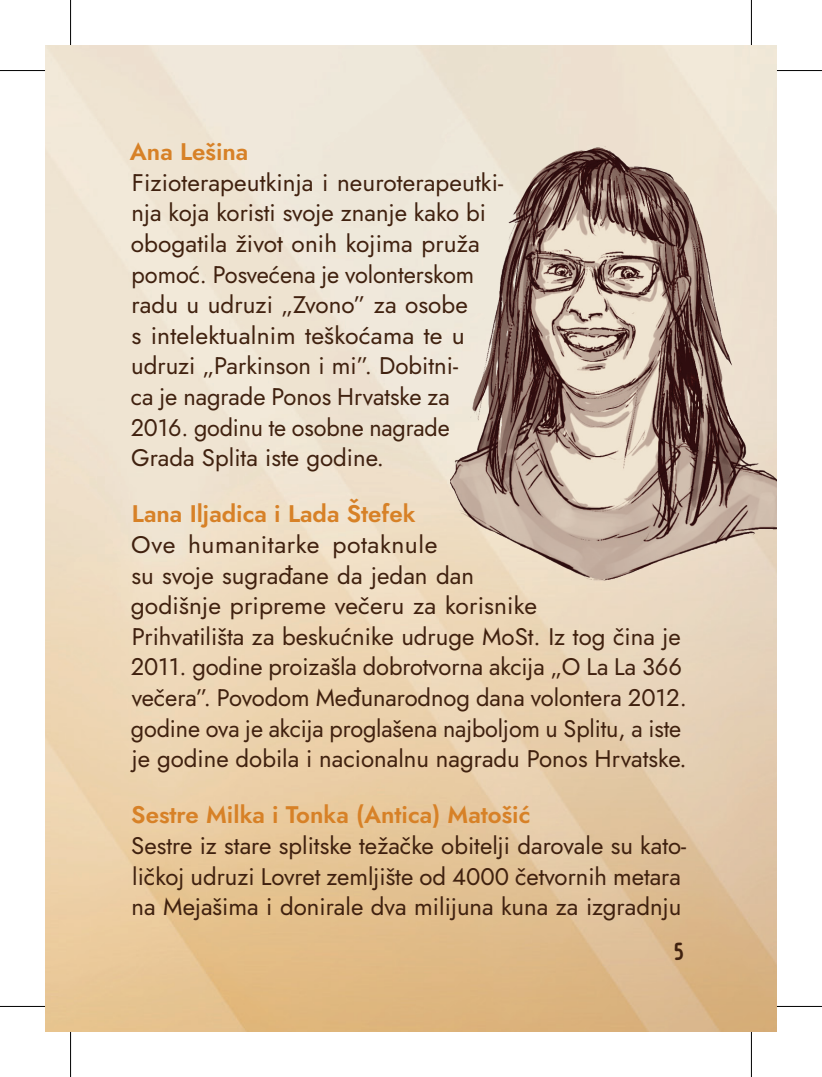
<style>
.page{position:relative;width:822px;height:1077px;background:#fff}
.page>*{position:absolute;margin:0;border:0;box-sizing:border-box;transform-origin:0 0}
.t1{font:24px/30.6px "Jost";color:#40210f}
.t2{font:600 24px "Jost";color:#d78127}
.t3{font:24px "Spicy Wasabi";color:#40210f}
</style>
<div class="page">
<img style="left:450px;top:145px;width:326px;height:436px">
<svg style="left:0;top:1006px;width:45px;height:1px"></svg>
<svg style="left:776px;top:1004px;width:45px;height:4px"></svg>
<svg style="left:751px;top:0;width:1px;height:45px"></svg>
<svg style="left:749px;top:1031px;width:4px;height:45px"></svg>
<hr style="left:0;top:70px;width:45px;height:1px;background:#000">
<hr style="left:776px;top:70px;width:45px;height:1px;background:#000">
<hr style="left:0;top:1005px;width:45px;height:1px;background:#000">
<hr style="left:776px;top:1005px;width:45px;height:1px;background:#000">
<hr style="left:70px;top:0;width:1px;height:45px;background:#000">
<hr style="left:70px;top:1031px;width:1px;height:45px;background:#000">
<hr style="left:750px;top:0;width:1px;height:45px;background:#000">
<hr style="left:750px;top:1031px;width:1px;height:45px;background:#000">
<p class="t2" style="left:130px;top:135px;width:120px">Ana Lešina</p>
<p class="t1" style="left:131px;top:167px;width:374px">Fizioterapeutkinja i neuroterapeutki&shy;nja koja koristi svoje znanje kako bi obogatila život onih kojima pruža pomoć. Posvećena je volonterskom radu u udruzi „Zvono” za osobe<br>s intelektualnim teškoćama te u udruzi „Parkinson i mi”. Dobitni-<br>ca je nagrade Ponos Hrvatske za<br>2016. godinu te osobne nagrade<br>Grada Splita iste godine.</p>
<p class="t2" style="left:132px;top:497px;width:285px">Lana Iljadica i Lada Štefek</p>
<p class="t1" style="left:131px;top:529px;width:557px">Ove humanitarke potaknule<br>su svoje sugrađane da jedan dan<br>godišnje pripreme večeru za korisnike<br>Prihvatilišta za beskućnike udruge MoSt. Iz tog čina je 2011. godine proizašla dobrotvorna akcija „O La La 366 večera”. Povodom Međunarodnog dana volontera 2012. godine ova je akcija proglašena najboljom u Splitu, a iste je godine dobila i nacionalnu nagradu Ponos Hrvatske.</p>
<p class="t2" style="left:131px;top:798px;width:400px">Sestre Milka i Tonka (Antica) Matošić</p>
<p class="t1" style="left:131px;top:830px;width:556px">Sestre iz stare splitske težačke obitelji darovale su kato&shy;ličkoj udruzi Lovret zemljište od 4000 četvornih metara na Mejašima i donirale dva milijuna kuna za izgradnju</p>
<p class="t3" style="left:673px;top:941px;width:12px">5</p>
</div>
